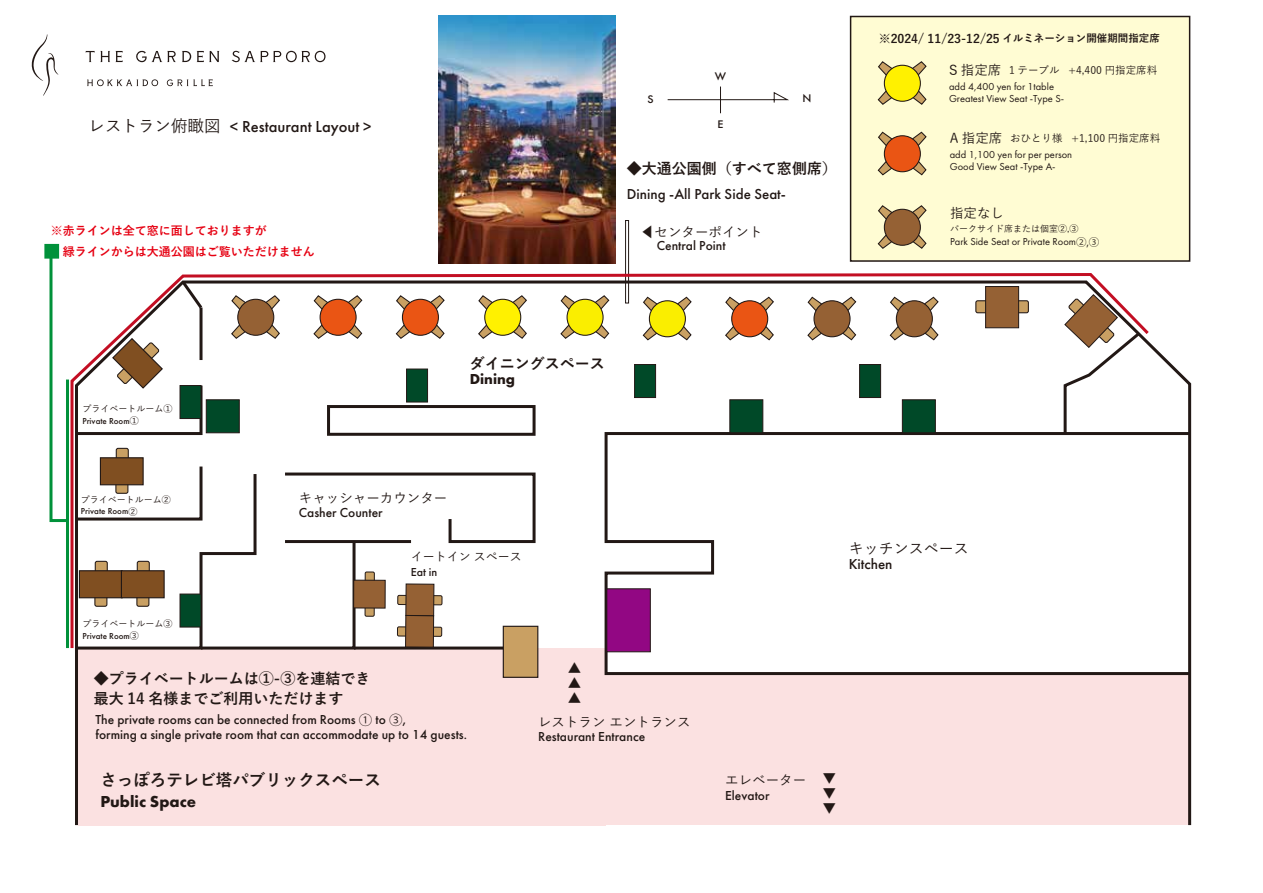
<style>
.page{position:relative;width:1263px;height:893px;background:#fff}
.page>*{position:absolute;margin:0;border:0;box-sizing:border-box;transform-origin:0 0}
.t1{font:500 16.5px "Futura PT";color:#221815}
.t2{font:700 16.5px "Yu Go";color:#221815}
.t3{font:700 16.5px "Futura PT";color:#221815}
.t4{font:700 15px/19.5px "Yu Go";color:#221815}
.t5{font:500 15px "Futura PT";color:#221815}
.t6{font:500 15px "Yu Go";color:#221815}
.t7{font:700 15px "Futura PT";color:#221815}
.t8{font:500 13.5px/14.7px "Futura PT";color:#221815}
.t9{font:500 13.5px/15px "Yu Go";color:#221815;text-align:justify}
.t10{font:700 12px/21px "Yu Go";color:#e60012}
.t11{font:700 12px "Yu Go";color:#221815}
.t12{font:500 12px "Yu Go";color:#221815}
.t13{font:500 12px "Futura PT";color:#221815}
.t14{font:500 11.4px "Futura PT";color:#221815;scale:1.05 1}
.t15{font:10.5px/12px "Futura PT";color:#221815}
.t16{font:500 10.5px "Yu Go";color:#221815}
.t17{font:500 9px "Yu Go";color:#221815}
.t18{font:500 9px "Futura PT";color:#221815}
.s1{font-family:"Yu Go"}
.s2{font-family:"Koz Go Pr 6 N";font-weight:400}
.s3{font-size:10.5px}
.s4{font-size:13.5px}
.s5{font-family:"Koz Go Pr 6 N"}
</style>
<div class="page">
<div style="left:850px;top:16px;width:340px;height:246px;background:#fffcd3;border:2px solid #221815"></div>
<div style="left:75px;top:345px;width:1117px;height:481px;background:#fbe1e1"></div>
<svg style="left:603px;top:430px;width:589px;height:246px"></svg>
<div style="left:503px;top:626px;width:35px;height:52px;background:#c9a063;border:1px solid #221815"></div>
<div style="left:625px;top:220px;width:4px;height:83px;border:1px solid #221815"></div>
<svg style="left:910px;top:90px;width:17px;height:15px"></svg>
<svg style="left:910px;top:61px;width:17px;height:15px"></svg>
<svg style="left:878px;top:61px;width:16px;height:15px"></svg>
<svg style="left:877px;top:89px;width:17px;height:16px"></svg>
<div style="left:884px;top:65px;width:36px;height:36px;background:#fff100;border-radius:50%"></div>
<div style="left:884px;top:65px;width:37px;height:37px;border:1px solid #221815;border-radius:50%"></div>
<svg style="left:910px;top:161px;width:17px;height:15px"></svg>
<svg style="left:910px;top:131px;width:17px;height:16px"></svg>
<svg style="left:878px;top:131px;width:16px;height:17px"></svg>
<svg style="left:877px;top:159px;width:17px;height:17px"></svg>
<div style="left:884px;top:136px;width:36px;height:36px;background:#ea5514;border-radius:50%"></div>
<div style="left:884px;top:135px;width:37px;height:37px;border:1px solid #221815;border-radius:50%"></div>
<svg style="left:910px;top:234px;width:17px;height:15px"></svg>
<svg style="left:910px;top:205px;width:17px;height:15px"></svg>
<svg style="left:878px;top:205px;width:16px;height:15px"></svg>
<svg style="left:877px;top:233px;width:17px;height:16px"></svg>
<div style="left:884px;top:209px;width:36px;height:36px;background:#956134;border-radius:50%"></div>
<div style="left:884px;top:209px;width:37px;height:37px;border:1px solid #221815;border-radius:50%"></div>
<svg style="left:667px;top:87px;width:122px;height:26px"></svg>
<img style="left:438px;top:15px;width:178px;height:249px">
<svg style="left:86px;top:51px;width:37px;height:11px"></svg>
<svg style="left:232px;top:51px;width:93px;height:11px"></svg>
<svg style="left:182px;top:51px;width:9px;height:11px"></svg>
<svg style="left:197px;top:51px;width:22px;height:11px"></svg>
<svg style="left:136px;top:51px;width:40px;height:11px"></svg>
<svg style="left:87px;top:79px;width:71px;height:7px"></svg>
<svg style="left:167px;top:79px;width:46px;height:7px"></svg>
<svg style="left:31px;top:34px;width:27px;height:62px"></svg>
<svg style="left:537px;top:271px;width:615px;height:380px"></svg>
<svg style="left:49px;top:252px;width:488px;height:399px"></svg>
<div style="left:44px;top:244px;width:15px;height:15px;background:#00913a;border:4px solid #00913a"></div>
<p class="t14" style="left:715px;top:69px;width:12px">W</p>
<p class="t14" style="left:647px;top:92px;width:7px">S</p>
<p class="t14" style="left:802px;top:92px;width:10px">N</p>
<p class="t1" style="left:89px;top:116px;width:285px"><span class="s1">レストラン俯瞰図</span> &lt; Restaurant Layout &gt;</p>
<p class="t14" style="left:717px;top:117px;width:7px">E</p>
<p class="t10" style="left:51px;top:220px;width:265px">※赤ラインは全て窓に面しておりますが<br>　緑ラインからは大通公園はご覧いただけません</p>
<p class="t4" style="left:627px;top:159px;width:212px">◆大通公園側（すべて窓側席）</p>
<p class="t5" style="left:627px;top:185px;width:161px">Dining -All Park Side Seat-</p>
<p class="t9" style="left:641px;top:223px;width:123px"><span class="s2">◀</span>センターポイント</p>
<p class="t8" style="left:657px;top:238px;width:70px">Central Point</p>
<p class="t11" style="left:879px;top:32px;width:283px">※2024/ 11/23-12/25 <span class="s3">イルミネーション開催期間指定席</span></p>
<p class="t16" style="left:949px;top:60px;width:210px"><span class="s4">S 指定席</span> 1 テーブル +4,400 円指定席料</p>
<p class="t15" style="left:949px;top:80px;width:117px">add 4,400 yen for 1table<br>Greatest View Seat -Type S-</p>
<p class="t16" style="left:950px;top:128px;width:212px"><span class="s4">A 指定席</span> おひとり様 +1,100 円指定席料</p>
<p class="t15" style="left:950px;top:148px;width:124px">add 1,100 yen for per person<br>Good View Seat -Type A-</p>
<p class="t9" style="left:950px;top:204px;width:55px">指定なし</p>
<p class="t17" style="left:950px;top:220px;width:130px">パークサイド席または個室②,③</p>
<p class="t15" style="left:950px;top:236px;width:151px">Park Side Seat or Private Room<span class="s5">②,③</span></p>
<p class="t17" style="left:82px;top:401px;width:91px">プライベートルーム①</p>
<p class="t18" style="left:82px;top:415px;width:58px">Private Room<span class="s1">①</span></p>
<p class="t17" style="left:81px;top:491px;width:91px">プライベートルーム②</p>
<p class="t18" style="left:81px;top:506px;width:58px">Private Room<span class="s1">②</span></p>
<p class="t17" style="left:82px;top:615px;width:91px">プライベートルーム③</p>
<p class="t18" style="left:82px;top:630px;width:58px">Private Room<span class="s1">③</span></p>
<p class="t4" style="left:470px;top:354px;width:136px">ダイニングスペース</p>
<p class="t7" style="left:470px;top:370px;width:47px">Dining</p>
<p class="t9" style="left:299px;top:489px;width:150px">キャッシャーカウンター</p>
<p class="t8" style="left:299px;top:505px;width:85px">Casher Counter</p>
<p class="t12" style="left:411px;top:545px;width:112px">イートインスペース</p>
<p class="t13" style="left:411px;top:565px;width:28px">Eat in</p>
<p class="t4" style="left:94px;top:669px;width:278px">◆プライベートルームは①-③を連結でき最大 14 名様までご利用いただけます</p>
<p class="t8" style="left:95px;top:712px;width:373px">The private rooms can be connected from Rooms <span class="s2">①</span> to <span class="s2">③</span>,<br>forming a single private room that can accommodate up to 14 guests.</p>
<p class="t2" style="left:100px;top:771px;width:282px">さっぽろテレビ塔パブリックスペース</p>
<p class="t3" style="left:100px;top:791px;width:97px">Public Space</p>
<p class="t9" style="left:568px;top:659px;width:15px">▲ ▲ ▲</p>
<p class="t9" style="left:538px;top:713px;width:154px">レストラン エントランス</p>
<p class="t8" style="left:538px;top:729px;width:109px">Restaurant Entrance</p>
<p class="t6" style="left:849px;top:534px;width:121px">キッチンスペース</p>
<p class="t5" style="left:849px;top:555px;width:45px">Kitchen</p>
<p class="t9" style="left:725px;top:771px;width:82px">エレベーター</p>
<p class="t8" style="left:725px;top:788px;width:46px">Elevator</p>
<p class="t9" style="left:836px;top:817px;width:15px;rotate:-180deg">▲ ▲ ▲</p>
</div>
